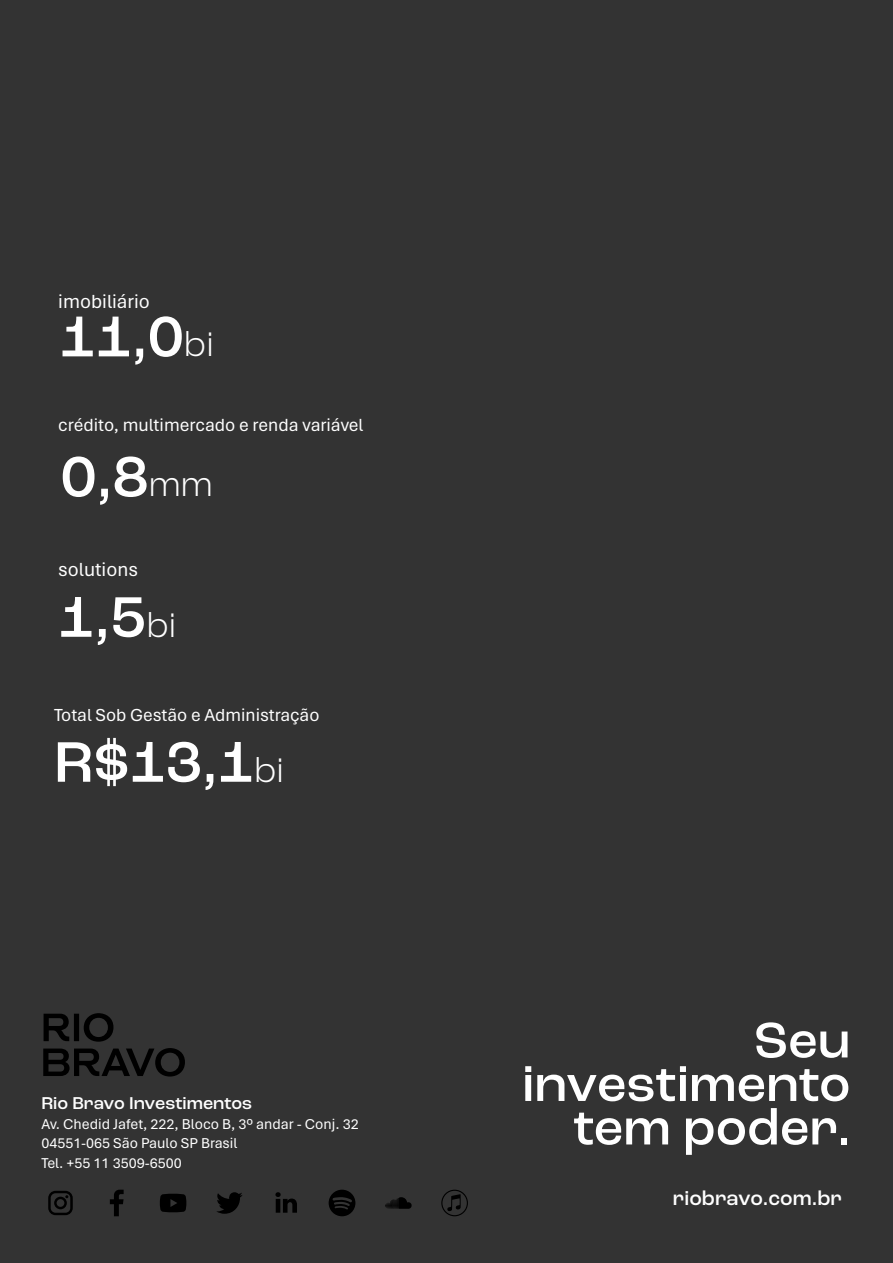
<style>
.page{position:relative;width:893px;height:1263px;background:#333}
.page>*{position:absolute;margin:0;border:0;box-sizing:border-box;transform-origin:0 0}
.t1{font:500 60px "Roc Grotesk";color:#fff}
.t2{font:500 52.5px "Roc Grotesk";color:#fff}
.t3{font:500 21px "Roc Grotesk";color:#fff}
.t4{font:19.95px "Aptos";color:#fff}
.t5{font:18.45px "Aptos";color:#fff}
.t6{font:18.3px "Aptos";color:#fff}
.t7{font:500 18px "Roc Grotesk";color:#fff}
.t8{font:15px "Aptos";color:#fff}
.s1{font-weight:300;font-size:36px}
</style>
<div class="page">
<svg style="left:110px;top:1190px;width:14px;height:26px"></svg>
<svg style="left:160px;top:1194px;width:26px;height:18px"></svg>
<svg style="left:217px;top:1192px;width:25px;height:22px"></svg>
<svg style="left:329px;top:1190px;width:26px;height:26px"></svg>
<svg style="left:385px;top:1197px;width:27px;height:12px"></svg>
<svg style="left:275px;top:1192px;width:22px;height:21px"></svg>
<svg style="left:441px;top:1190px;width:27px;height:26px"></svg>
<svg style="left:48px;top:1191px;width:25px;height:24px"></svg>
<svg style="left:43px;top:1013px;width:142px;height:63px"></svg>
<p class="t4" style="left:58px;top:288px;width:93px">imobiliário</p>
<p class="t1" style="left:60px;top:300px;width:156px">11,0<span class="s1">bi</span></p>
<p class="t5" style="left:58px;top:412px;width:307px">crédito, multimercado e renda variável</p>
<p class="t1" style="left:61px;top:440px;width:154px">0,8<span class="s1">mm</span></p>
<p class="t4" style="left:58px;top:556px;width:81px">solutions</p>
<p class="t1" style="left:58px;top:580px;width:120px">1,5<span class="s1">bi</span></p>
<p class="t6" style="left:54px;top:703px;width:267px">Total Sob Gestão e Administração</p>
<p class="t1" style="left:54px;top:725px;width:232px">R$13,1<span class="s1">bi</span></p>
<p class="t7" style="left:41px;top:1092px;width:212px">Rio Bravo Investimentos</p>
<p class="t8" style="left:41px;top:1114px;width:319px">Av. Chedid Jafet, 222, Bloco B, 3º andar - Conj. 32</p>
<p class="t8" style="left:41px;top:1133px;width:197px">04551-065 São Paulo SP Brasil</p>
<p class="t8" style="left:41px;top:1153px;width:142px">Tel. +55 11 3509-6500</p>
<p class="t2" style="left:754px;top:1008px;width:98px">Seu</p>
<p class="t2" style="left:522px;top:1051px;width:330px">investimento</p>
<p class="t2" style="left:574px;top:1095px;width:278px">tem poder.</p>
<p class="t3" style="left:673px;top:1185px;width:170px">riobravo.com.br</p>
</div>
